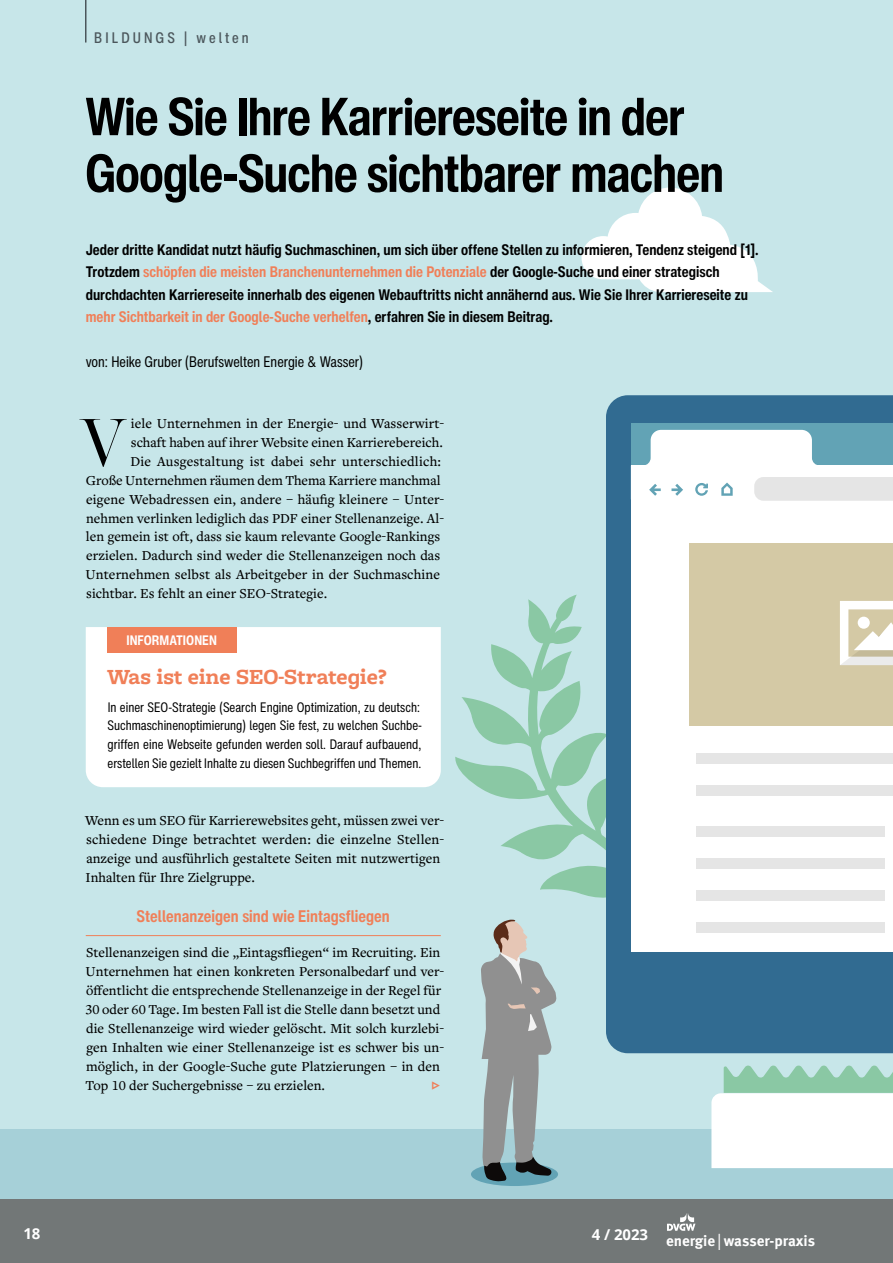
<style>
.page{position:relative;width:893px;height:1263px;background:#c7e6e9}
.page>*{position:absolute;margin:0;border:0;box-sizing:border-box;transform-origin:0 0}
.t1{font:500 74.7px "Freight Big Pro";color:#000}
.t2{font:700 condensed 52.5px/56.7px "Helvetica Now Display";color:#000}
.t3{font:700 22.5px "Freight Macro Pro";color:#f07f58}
.t4{font:700 condensed 16.5px "Helvetica Now Text";color:#f07f58}
.t5{font:700 condensed 15px/22.5px "Helvetica Now Text";color:#000}
.t6{font:condensed 15px "Helvetica Now Text";color:#000}
.t7{font:700 15px "Meta OT";letter-spacing:-.005em;color:#fff}
.t8{font:500 condensed 15px "Helvetica Now Text";letter-spacing:.2em;color:#4b565b}
.t9{font:700 15px "Open Sans";letter-spacing:-.005em;color:#fff}
.t10{font:500 14.25px/18.9px "Freight Text Pro";color:#000}
.t11{font:500 14.25px "Freight Text Pro";color:#f07f58}
.t12{font:condensed 13.5px/18.9px "Helvetica Now Text";color:#000}
.t13{font:700 condensed 13.5px "Helvetica Now Text";letter-spacing:.005em;color:#fff}
.s1{color:#f07f58}
.s2{font-family:"Meta OT Norm";font-weight:400;font-size:17.4px}
</style>
<div class="page">
<div style="left:0;top:1129px;width:893px;height:134px;background:#a6d0d8"></div>
<svg style="left:455px;top:595px;width:151px;height:325px"></svg>
<svg style="left:581px;top:188px;width:192px;height:104px"></svg>
<div style="left:471px;top:1162px;width:87px;height:24px;background:#62a3b5;border-radius:50%"></div>
<svg style="left:481px;top:920px;width:75px;height:261px"></svg>
<div style="left:606px;top:395px;width:287px;height:658px;background:#316b91"></div>
<div style="left:631px;top:424px;width:262px;height:528px;background:#fff"></div>
<div style="left:631px;top:423px;width:262px;height:42px;background:#62a3b5"></div>
<svg style="left:646px;top:430px;width:247px;height:71px"></svg>
<div style="left:696px;top:826px;width:189px;height:10px;background:#e5e5e5"></div>
<div style="left:696px;top:858px;width:189px;height:10px;background:#e5e5e5"></div>
<div style="left:696px;top:753px;width:197px;height:10px;background:#e5e5e5"></div>
<div style="left:696px;top:785px;width:197px;height:10px;background:#e5e5e5"></div>
<div style="left:696px;top:890px;width:189px;height:11px;background:#e5e5e5"></div>
<div style="left:696px;top:922px;width:189px;height:11px;background:#e5e5e5"></div>
<svg style="left:711px;top:987px;width:182px;height:181px;background:#a0bfca"></svg>
<div style="left:690px;top:543px;width:203px;height:182px;background:#d4c9a5"></div>
<svg style="left:840px;top:601px;width:53px;height:64px"></svg>
<div style="left:858px;top:617px;width:12px;height:12px;background:#fff;border-radius:50%"></div>
<div style="left:86px;top:627px;width:355px;height:160px;background:#fff"></div>
<div style="left:107px;top:627px;width:129px;height:26px;background:#f07f58"></div>
<hr style="left:86px;top:935px;width:355px;height:1px;background:#f07f58">
<hr style="left:85px;top:0;width:1px;height:43px;background:#4b565b">
<div style="left:0;top:1199px;width:893px;height:64px;background:#727777"></div>
<svg style="left:667px;top:1213px;width:28px;height:18px"></svg>
<p class="t8" style="left:94px;top:27px;width:156px">BILDUNGS | welten</p>
<h2 class="t2" style="left:86px;top:88px;width:639px">Wie Sie Ihre Karriereseite in der<br>Google-Suche sichtbarer machen</h2>
<p class="t5" style="left:86px;top:238px;width:674px">Jeder dritte Kandidat nutzt häufig Suchmaschinen, um sich über offene Stellen zu informieren, Tendenz steigend [1].<br>Trotzdem <span class="s1">schöpfen die meisten Branchenunternehmen die Potenziale</span> der Google-Suche und einer strategisch durchdachten Karriereseite innerhalb des eigenen Webauftritts nicht annähernd aus. Wie Sie Ihrer Karriereseite zu <span class="s1">mehr Sichtbarkeit in der Google-Suche verhelfen</span>, erfahren Sie in diesem Beitrag.</p>
<p class="t6" style="left:86px;top:352px;width:279px">von: Heike Gruber (Berufswelten Energie &amp; Wasser)</p>
<h1 class="t1" style="left:80px;top:393px;width:48px">V</h1>
<p class="t10" style="left:131px;top:413px;width:315px">iele Unternehmen in der Energie- und Wasserwirt-</p>
<p class="t10" style="left:131px;top:432px;width:314px">schaft haben auf ihrer Website einen Karrierebereich.</p>
<p class="t10" style="left:130px;top:451px;width:312px">Die Ausgestaltung ist dabei sehr unterschiedlich:</p>
<p class="t10" style="left:86px;top:470px;width:356px">Große Unternehmen räumen dem Thema Karriere manchmal</p>
<p class="t10" style="left:86px;top:489px;width:359px">eigene Webadressen ein, andere – häufig kleinere – Unter-</p>
<p class="t10" style="left:86px;top:508px;width:359px">nehmen verlinken lediglich das PDF einer Stellenanzeige. Al-</p>
<p class="t10" style="left:86px;top:527px;width:356px">len gemein ist oft, dass sie kaum relevante Google-Rankings</p>
<p class="t10" style="left:86px;top:546px;width:355px">erzielen. Dadurch sind weder die Stellenanzeigen noch das</p>
<p class="t10" style="left:85px;top:565px;width:356px">Unternehmen selbst als Arbeitgeber in der Suchmaschine</p>
<p class="t10" style="left:86px;top:584px;width:242px">sichtbar. Es fehlt an einer SEO-Strategie.</p>
<p class="t13" style="left:126px;top:631px;width:92px">INFORMATIONEN</p>
<h3 class="t3" style="left:107px;top:661px;width:281px">Was ist eine SEO-Strategie?</h3>
<p class="t12" style="left:107px;top:697px;width:316px">In einer SEO-Strategie (Search Engine Optimization, zu deutsch:<br>Suchmaschinenoptimierung) legen Sie fest, zu welchen Suchbe&shy;griffen eine Webseite gefunden werden soll. Darauf aufbauend, erstellen Sie gezielt Inhalte zu diesen Suchbegriffen und Themen.</p>
<p class="t10" style="left:85px;top:810px;width:361px">Wenn es um SEO für Karrierewebsites geht, müssen zwei ver&shy;schiedene Dinge betrachtet werden: die einzelne Stellen&shy;anzeige und ausführlich gestaltete Seiten mit nutzwertigen Inhalten für Ihre Zielgruppe.</p>
<p class="t4" style="left:137px;top:906px;width:255px">Stellenanzeigen sind wie Eintagsfliegen</p>
<p class="t10" style="left:85px;top:943px;width:360px">Stellenanzeigen sind die „Eintagsfliegen“ im Recruiting. Ein Unternehmen hat einen konkreten Personalbedarf und ver&shy;öffentlicht die entsprechende Stellenanzeige in der Regel für 30 oder 60 Tage. Im besten Fall ist die Stelle dann besetzt und die Stellenanzeige wird wieder gelöscht. Mit solch kurzlebi&shy;gen Inhalten wie einer Stellenanzeige ist es schwer bis un&shy;möglich, in der Google-Suche gute Platzierungen – in den Top 10 der Suchergebnisse – zu erzielen.</p>
<p class="t11" style="left:430px;top:1075px;width:12px">B</p>
<p class="t9" style="left:23px;top:1223px;width:19px">18</p>
<p class="t9" style="left:592px;top:1224px;width:58px">4 / 2023</p>
<p class="t7" style="left:666px;top:1232px;width:150px">energie <span class="s2">|</span>wasser-praxis</p>
</div>
